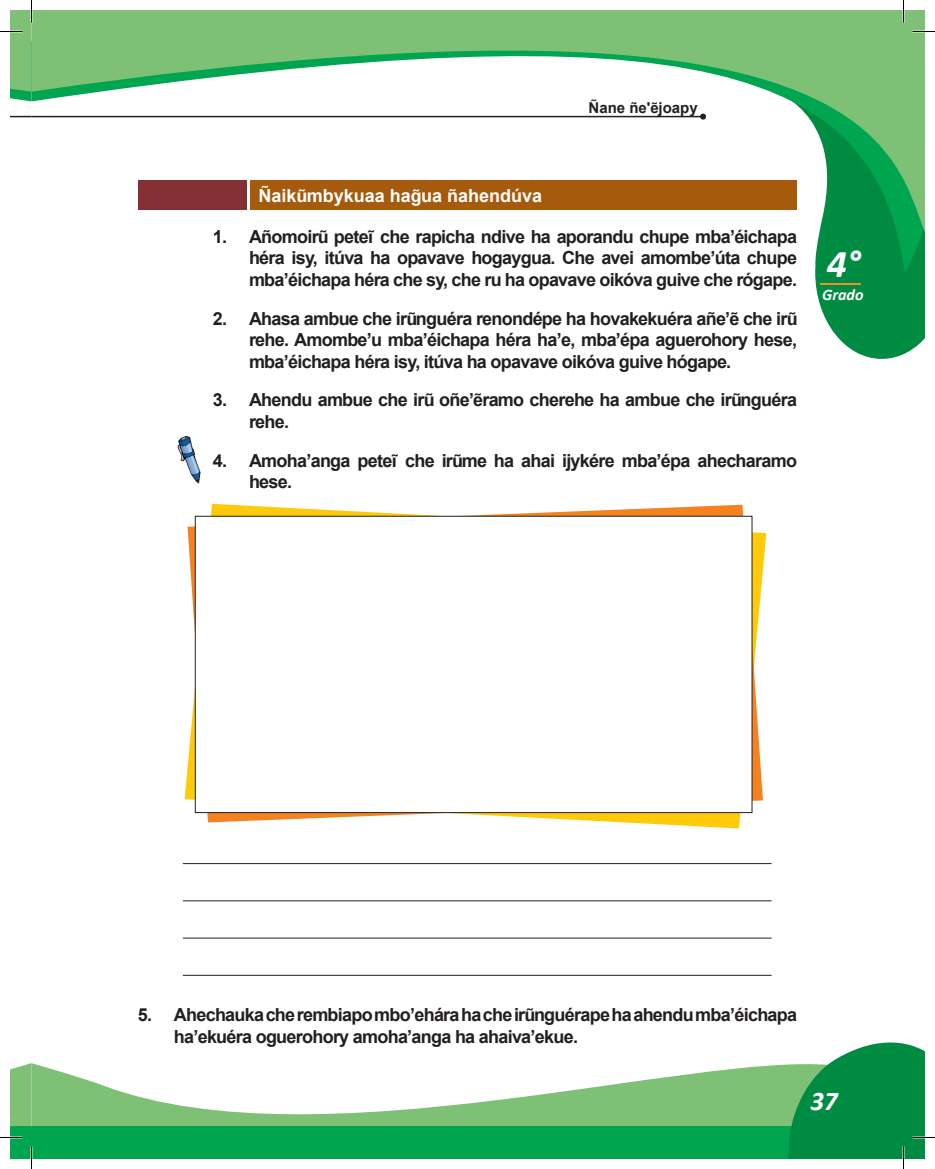
<style>
.page{position:relative;width:935px;height:1169px;background:#fff}
.page>*{position:absolute;margin:0;border:0;box-sizing:border-box;transform-origin:0 0}
.t1{font:italic 700 39.6px "Calibri";color:#fff}
.t2{font:italic 700 27px "Calibri";color:#fff}
.t3{font:18px/21.6px "Guarani Arial Bold";letter-spacing:-.04em;color:#231f20}
.t4{font:18px "Guarani Arial Bold";color:#fff}
.t5{font:italic 700 16.05px "Calibri";color:#fff}
.t6{font:15px "Guarani Arial Bold";color:#231f20}
</style>
<div class="page">
<svg style="left:815px;top:273px;width:109px;height:86px;fill:#008b43"></svg>
<svg style="left:32px;top:10px;width:892px;height:263px"></svg>
<hr style="left:820px;top:283px;width:41px;height:2px;background:#ee8e2e">
<svg style="left:32px;top:1063px;width:738px;height:63px"></svg>
<div style="left:32px;top:1126px;width:887px;height:32px;background:#00a54f"></div>
<hr style="left:32px;top:116px;width:671px;height:1px;background:#231f20">
<svg style="left:700px;top:114px;width:6px;height:6px"></svg>
<img style="left:177px;top:436px;width:24px;height:48px">
<svg style="left:187px;top:505px;width:576px;height:317px"></svg>
<div style="left:195px;top:516px;width:557px;height:296px;background:#fff"></div>
<div style="left:195px;top:516px;width:557px;height:297px;border:1px solid #231f20"></div>
<hr style="left:183px;top:863px;width:588px;height:1px;background:#231f20">
<hr style="left:183px;top:900px;width:588px;height:1px;background:#231f20">
<hr style="left:183px;top:937px;width:588px;height:1px;background:#231f20">
<hr style="left:183px;top:975px;width:588px;height:1px;background:#231f20">
<div style="left:138px;top:180px;width:109px;height:29px;background:#843034"></div>
<div style="left:250px;top:180px;width:547px;height:29px;background:#a65a0b"></div>
<hr style="left:902px;top:0;width:2px;height:23px;background:#fff">
<svg style="left:912px;top:31px;width:23px;height:1px"></svg>
<svg style="left:0;top:0;width:32px;height:118px"></svg>
<svg style="left:0;top:1063px;width:32px;height:106px"></svg>
<svg style="left:903px;top:0;width:1px;height:23px"></svg>
<svg style="left:770px;top:1042px;width:165px;height:127px"></svg>
<p class="t6" style="left:588px;top:100px;width:111px">Ñane ñe'êjoapy</p>
<p class="t4" style="left:258px;top:186px;width:285px">Ñaikûmbykuaa haæua ñahendúva</p>
<p class="t3" style="left:249px;top:226px;width:549px;text-align:justify;text-indent:-36px">1. Añomoirû peteî che rapicha ndive ha aporandu chupe mba’éichapa héra isy, itúva ha opavave hogaygua. Che avei amombe’úta chupe mba’éichapa héra che sy, che ru ha opavave oikóva guive che rógape.</p>
<p class="t3" style="left:249px;top:307px;width:549px;text-align:justify;text-indent:-36px">2. Ahasa ambue che irûnguéra renondépe ha hovakekuéra añe’ê che irû rehe. Amombe’u mba’éichapa héra ha’e, mba’épa aguerohory hese, mba’éichapa héra isy, itúva ha opavave oikóva guive hógape.</p>
<p class="t3" style="left:249px;top:389px;width:549px;text-indent:-36px">3. Ahendu ambue che irû oñe’êramo cherehe ha ambue che irûnguéra rehe.</p>
<p class="t3" style="left:249px;top:449px;width:549px;text-indent:-36px">4. Amoha’anga peteî che irûme ha ahai ijykére mba’épa ahecharamo hese.</p>
<h1 class="t1" style="left:827px;top:240px;width:35px">4°</h1>
<p class="t5" style="left:822px;top:284px;width:43px">Grado</p>
<p class="t3" style="left:174px;top:1004px;width:625px;text-indent:-36px">5. Ahechauka che rembiapo mbo’ehára ha che irûnguérape ha ahendu mba’éichapa ha’ekuéra oguerohory amoha’anga ha ahaiva’ekue.</p>
<h2 class="t2" style="left:810px;top:1084px;width:29px">37</h2>
</div>
